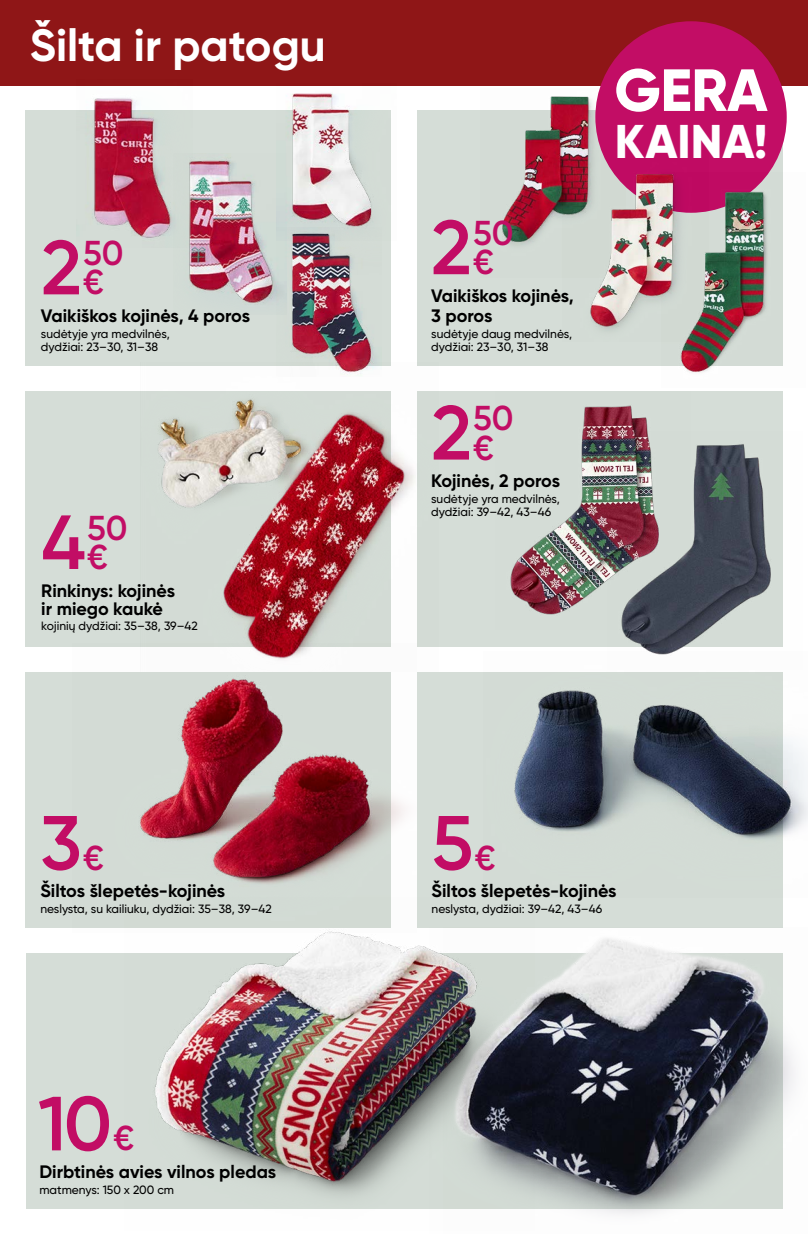
<style>
.page{position:relative;width:808px;height:1234px;background:#fff}
.page>*{position:absolute;margin:0;border:0;box-sizing:border-box;transform-origin:0 0}
.t1{font:600 76.5px "Gilroy";color:#c20d65}
.t2{font:800 59.4px "Gilroy";color:#fff}
.t3{font:800 47.25px "Gilroy";color:#fff}
.t4{font:700 45px "Gilroy";color:#fff}
.t5{font:600 34.5px/29.4px "Gilroy";letter-spacing:-.01em;color:#c20d65}
.t6{font:700 18px/20.1px "Gilroy";color:#000}
.t7{font:500 12px/13.5px "Gilroy";color:#000}
.s1{font-size:76.5px}
.s2{font-size:34.5px}
</style>
<div class="page">
<div style="left:26px;top:391px;width:365px;height:255px;background:#d5ddd7"></div>
<div style="left:26px;top:111px;width:365px;height:255px;background:#d5ddd7"></div>
<div style="left:417px;top:111px;width:365px;height:255px;background:#d5ddd7"></div>
<div style="left:417px;top:391px;width:365px;height:255px;background:#d5ddd7"></div>
<div style="left:417px;top:672px;width:365px;height:255px;background:#d5ddd7"></div>
<div style="left:26px;top:952px;width:756px;height:256px;background:#d5ddd7"></div>
<div style="left:26px;top:672px;width:365px;height:255px;background:#d5ddd7"></div>
<div style="left:0;top:0;width:808px;height:85px;background:#8f1617"></div>
<img style="left:514px;top:672px;width:294px;height:225px">
<img style="left:607px;top:431px;width:176px;height:224px">
<img style="left:510px;top:405px;width:181px;height:224px">
<img style="left:158px;top:399px;width:280px;height:248px">
<img style="left:76px;top:85px;width:116px;height:153px">
<img style="left:173px;top:153px;width:103px;height:152px">
<img style="left:276px;top:240px;width:101px;height:135px">
<img style="left:276px;top:85px;width:120px;height:155px">
<img style="left:73px;top:643px;width:344px;height:285px">
<img style="left:535px;top:927px;width:260px;height:288px">
<img style="left:480px;top:96px;width:115px;height:150px">
<img style="left:125px;top:896px;width:410px;height:313px">
<div style="left:595px;top:21px;width:192px;height:192px;background:#c20d65;border-radius:50%"></div>
<img style="left:680px;top:172px;width:103px;height:201px">
<img style="left:563px;top:150px;width:145px;height:191px">
<h3 class="t4" style="left:30px;top:17px;width:298px">Šilta ir patogu</h3>
<h3 class="t5" style="left:83px;top:238px;width:42px;text-indent:-42px"><span class="s1">2</span>50 €</h3>
<h3 class="t6" style="left:41px;top:305px;width:211px">Vaikiškos kojinės, 4 poros</h3>
<p class="t7" style="left:41px;top:326px;width:130px">sudėtyje yra medvilnės, dydžiai: 23–30, 31–38</p>
<h3 class="t5" style="left:87px;top:512px;width:42px;text-indent:-46px"><span class="s1">4</span>50 €</h3>
<h3 class="t6" style="left:41px;top:581px;width:135px;line-height:18px">Rinkinys: kojinės ir miego kaukė</h3>
<p class="t7" style="left:41px;top:619px;width:158px">kojinių dydžiai: 35–38, 39–42</p>
<h3 class="t5" style="left:473px;top:218px;width:42px;text-indent:-42px"><span class="s1">2</span>50 €</h3>
<h3 class="t6" style="left:431px;top:285px;width:144px">Vaikiškos kojinės,<br>3 poros</h3>
<p class="t7" style="left:431px;top:326px;width:142px">sudėtyje daug medvilnės, dydžiai: 23–30, 31–38</p>
<h3 class="t5" style="left:473px;top:403px;width:42px;text-indent:-42px"><span class="s1">2</span>50 €</h3>
<h3 class="t6" style="left:431px;top:470px;width:131px">Kojinės, 2 poros</h3>
<p class="t7" style="left:431px;top:491px;width:130px">sudėtyje yra medvilnės, dydžiai: 39–42, 43–46</p>
<h2 class="t2" style="left:614px;top:53px;width:155px">GERA</h2>
<h3 class="t3" style="left:615px;top:112px;width:154px">KAINA!</h3>
<h1 class="t1" style="left:40px;top:795px;width:65px">3<span class="s2">€</span></h1>
<h1 class="t1" style="left:432px;top:795px;width:66px">5<span class="s2">€</span></h1>
<h3 class="t6" style="left:40px;top:880px;width:186px">Šiltos šlepetės-kojinės</h3>
<p class="t7" style="left:40px;top:901px;width:233px">neslysta, su kailiuku, dydžiai: 35–38, 39–42</p>
<h1 class="t1" style="left:38px;top:1075px;width:98px">10<span class="s2">€</span></h1>
<h3 class="t6" style="left:39px;top:1161px;width:238px">Dirbtinės avies vilnos pledas</h3>
<p class="t7" style="left:39px;top:1182px;width:136px">matmenys: 150 x 200 cm</p>
<h3 class="t6" style="left:432px;top:880px;width:186px">Šiltos šlepetės-kojinės</h3>
<p class="t7" style="left:432px;top:901px;width:172px">neslysta, dydžiai: 39–42, 43–46</p>
</div>
